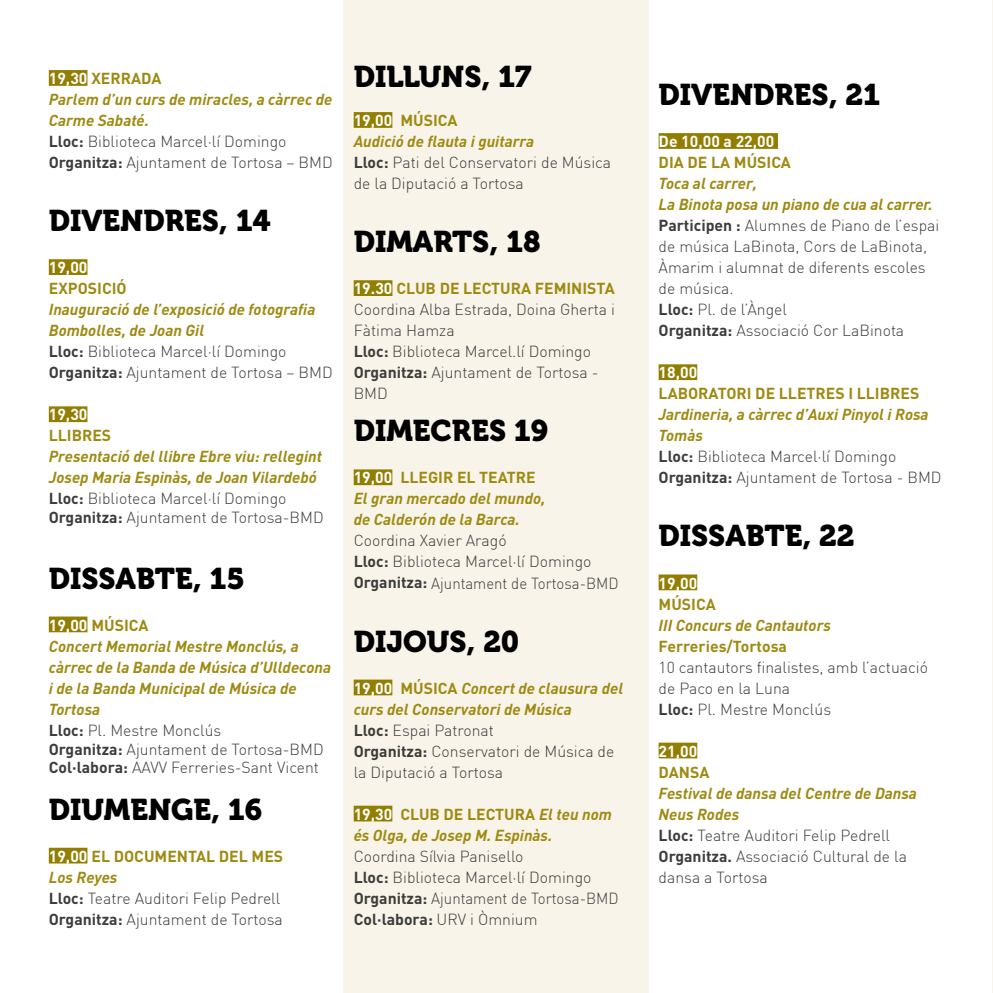
<style>
.page{position:relative;width:993px;height:993px;background:#fff}
.page>*{position:absolute;margin:0;border:0;box-sizing:border-box;transform-origin:0 0}
.t1{font:29.75px "Museo 900";color:#000}
.t2{font:300 15.75px/21px "DIN";color:#3c3c3b}
.t3{font:italic 700 15.75px/21px "DIN";color:#9e8a11}
.t4{font:700 15.75px "DIN";color:#9e8a11}
.t5{font:700 15.75px "DIN";color:#fff}
.s1{font-weight:700;color:#fff}
.s2{font-weight:700;color:#9e8a11}
.s3{font-weight:700;font-style:italic;color:#9e8a11}
.s4{font-weight:700}
.s5{font-style:normal;color:#3c3c3b}
.s6{font-weight:300;font-style:normal;color:#3c3c3b}
.s7{font-style:normal;color:#fff}
.s8{font-style:normal}
</style>
<div class="page">
<div style="left:343px;top:0;width:305px;height:992px;background:#f8f4e9"></div>
<hr style="left:991px;top:0;width:1px;height:992px;background:#f8f4e9">
<div style="left:49px;top:70px;width:38px;height:16px;background:#927e00"></div>
<div style="left:49px;top:259px;width:38px;height:16px;background:#927e00"></div>
<div style="left:49px;top:406px;width:38px;height:16px;background:#927e00"></div>
<div style="left:49px;top:616px;width:38px;height:16px;background:#927e00"></div>
<div style="left:49px;top:847px;width:38px;height:16px;background:#927e00"></div>
<div style="left:353px;top:112px;width:39px;height:16px;background:#927e00"></div>
<div style="left:353px;top:280px;width:39px;height:16px;background:#927e00"></div>
<div style="left:353px;top:469px;width:39px;height:16px;background:#927e00"></div>
<div style="left:353px;top:679px;width:39px;height:16px;background:#927e00"></div>
<div style="left:353px;top:805px;width:39px;height:16px;background:#927e00"></div>
<div style="left:658px;top:133px;width:119px;height:16px;background:#927e00"></div>
<div style="left:658px;top:364px;width:39px;height:16px;background:#927e00"></div>
<div style="left:658px;top:574px;width:39px;height:16px;background:#927e00"></div>
<div style="left:658px;top:742px;width:39px;height:16px;background:#927e00"></div>
<p class="t2" style="left:49px;top:68px;width:285px"><span class="s1">19,30</span> <span class="s2">XERRADA<br></span><span class="s3">Parlem d’un curs de miracles, a càrrec de<br>Carme Sabaté.<br></span><span class="s4">Lloc:</span> Biblioteca Marcel·lí Domingo<br><span class="s4">Organitza:</span> Ajuntament de Tortosa – BMD</p>
<h1 class="t1" style="left:49px;top:204px;width:223px">DIVENDRES, 14</h1>
<p class="t5" style="left:49px;top:257px;width:40px">19,00</p>
<p class="t4" style="left:49px;top:278px;width:79px">EXPOSICIÓ</p>
<p class="t3" style="left:49px;top:298px;width:285px">Inauguració de l’exposició de fotografia Bombolles, de Joan Gil<br><span class="s5">Lloc:</span> <span class="s6">Biblioteca Marcel·lí Domingo </span><span class="s5">Organitza:</span> <span class="s6">Ajuntament de Tortosa – BMD</span></p>
<p class="t5" style="left:49px;top:404px;width:40px">19,30</p>
<p class="t4" style="left:49px;top:425px;width:64px">LLIBRES</p>
<p class="t3" style="left:49px;top:445px;width:275px">Presentació del llibre Ebre viu: rellegint<br>Josep Maria Espinàs, de Joan Vilardebó<br><span class="s5">Lloc:</span> <span class="s6">Biblioteca Marcel·lí Domingo</span></p>
<p class="t2" style="left:49px;top:507px;width:276px"><span class="s4">Organitza:</span> Ajuntament de Tortosa-BMD</p>
<h1 class="t1" style="left:49px;top:561px;width:197px">DISSABTE, 15</h1>
<p class="t3" style="left:49px;top:613px;width:284px"><span class="s7">19,00</span> <span class="s8">MÚSICA<br></span>Concert Memorial Mestre Monclús, a càrrec de la Banda de Música d’Ulldecona i de la Banda Municipal de Música de<br>Tortosa<br><span class="s5">Lloc:</span> <span class="s6">Pl. Mestre Monclús</span></p>
<p class="t2" style="left:49px;top:739px;width:276px;line-height:18.9px"><span class="s4">Organitza:</span> Ajuntament de Tortosa-BMD<br><span class="s4">Col·labora:</span> AAVV Ferreries-Sant Vicent</p>
<h1 class="t1" style="left:49px;top:792px;width:215px">DIUMENGE, 16</h1>
<p class="t2" style="left:49px;top:845px;width:236px"><span class="s1">19,00</span> <span class="s2">EL DOCUMENTAL DEL MES<br></span><span class="s3">Los Reyes<br></span><span class="s4">Lloc:</span> Teatre Auditori Felip Pedrell<br><span class="s4">Organitza:</span> Ajuntament de Tortosa</p>
<h1 class="t1" style="left:353px;top:59px;width:180px">DILLUNS, 17</h1>
<p class="t2" style="left:353px;top:110px;width:259px"><span class="s1">19,00</span> <span class="s2">MÚSICA<br></span><span class="s3">Audició de flauta i guitarra<br></span><span class="s4">Lloc:</span> Pati del Conservatori de Música de la Diputació a Tortosa</p>
<h1 class="t1" style="left:353px;top:225px;width:188px">DIMARTS, 18</h1>
<p class="t2" style="left:353px;top:278px;width:263px"><span class="s1">19.30</span> <span class="s2">CLUB DE LECTURA FEMINISTA<br></span>Coordina Alba Estrada, Doina Gherta i<br>Fàtima Hamza<br><span class="s4">Lloc:</span> Biblioteca Marcel.lí Domingo<br><span class="s4">Organitza:</span> Ajuntament de Tortosa -<br>BMD</p>
<h1 class="t1" style="left:353px;top:414px;width:196px">DIMECRES 19</h1>
<p class="t3" style="left:353px;top:466px;width:193px"><span class="s7">19,00</span> <span class="s8">LLEGIR EL TEATRE<br></span>El gran mercado del mundo, de Calderón de la Barca.</p>
<p class="t2" style="left:353px;top:530px;width:266px">Coordina Xavier Aragó<br><span class="s4">Lloc:</span> Biblioteca Marcel·lí Domingo<br><span class="s4">Organitza:</span> Ajuntament de Tortosa-BMD</p>
<h1 class="t1" style="left:353px;top:624px;width:167px">DIJOUS, 20</h1>
<p class="t2" style="left:353px;top:677px;width:271px"><span class="s1">19,00</span> <span class="s2">MÚSICA</span> <span class="s3">Concert de clausura del curs del Conservatori de Música<br></span><span class="s4">Lloc:</span> Espai Patronat<br><span class="s4">Organitza:</span> Conservatori de Música de la Diputació a Tortosa</p>
<p class="t3" style="left:353px;top:802px;width:260px"><span class="s7">19,30</span> <span class="s8">CLUB DE LECTURA</span> El teu nom és Olga, de Josep M. Espinàs.</p>
<p class="t2" style="left:353px;top:845px;width:266px">Coordina Sílvia Panisello<br><span class="s4">Lloc:</span> Biblioteca Marcel·lí Domingo<br><span class="s4">Organitza:</span> Ajuntament de Tortosa-BMD<br><span class="s4">Col·labora:</span> URV i Òmnium</p>
<h1 class="t1" style="left:658px;top:78px;width:223px">DIVENDRES, 21</h1>
<p class="t5" style="left:658px;top:131px;width:117px">De 10,00 a 22,00</p>
<p class="t4" style="left:658px;top:152px;width:134px">DIA DE LA MÚSICA</p>
<p class="t2" style="left:658px;top:173px;width:282px"><span class="s3">Toca al carrer,<br>La Binota posa un piano de cua al carrer.<br></span><span class="s4">Participen :</span> Alumnes de Piano de l’espai de música LaBinota, Cors de LaBinota,<br>Àmarim i alumnat de diferents escoles de música.<br><span class="s4">Lloc:</span> Pl. de l’Àngel<br><span class="s4">Organitza:</span> Associació Cor LaBinota</p>
<p class="t5" style="left:658px;top:362px;width:40px">18,00</p>
<p class="t4" style="left:658px;top:383px;width:262px">LABORATORI DE LLETRES I LLIBRES</p>
<p class="t2" style="left:658px;top:404px;width:284px"><span class="s3">Jardineria, a càrrec d’Auxi Pinyol i Rosa<br>Tomàs<br></span><span class="s4">Lloc:</span> Biblioteca Marcel·lí Domingo<br><span class="s4">Organitza:</span> Ajuntament de Tortosa - BMD</p>
<h1 class="t1" style="left:658px;top:519px;width:197px">DISSABTE, 22</h1>
<p class="t5" style="left:658px;top:572px;width:40px">19,00</p>
<p class="t4" style="left:658px;top:593px;width:59px">MÚSICA</p>
<p class="t3" style="left:658px;top:613px;width:174px">III Concurs de Cantautors</p>
<p class="t4" style="left:658px;top:635px;width:130px">Ferreries/Tortosa</p>
<p class="t2" style="left:658px;top:656px;width:271px">10 cantautors finalistes, amb l’actuació de Paco en la Luna<br><span class="s4">Lloc:</span> Pl. Mestre Monclús</p>
<p class="t5" style="left:658px;top:740px;width:40px">21,00</p>
<p class="t4" style="left:658px;top:761px;width:52px">DANSA</p>
<p class="t2" style="left:658px;top:782px;width:260px"><span class="s3">Festival de dansa del Centre de Dansa<br>Neus Rodes<br></span><span class="s4">Lloc:</span> Teatre Auditori Felip Pedrell<br><span class="s4">Organitza.</span> Associació Cultural de la dansa a Tortosa</p>
</div>
